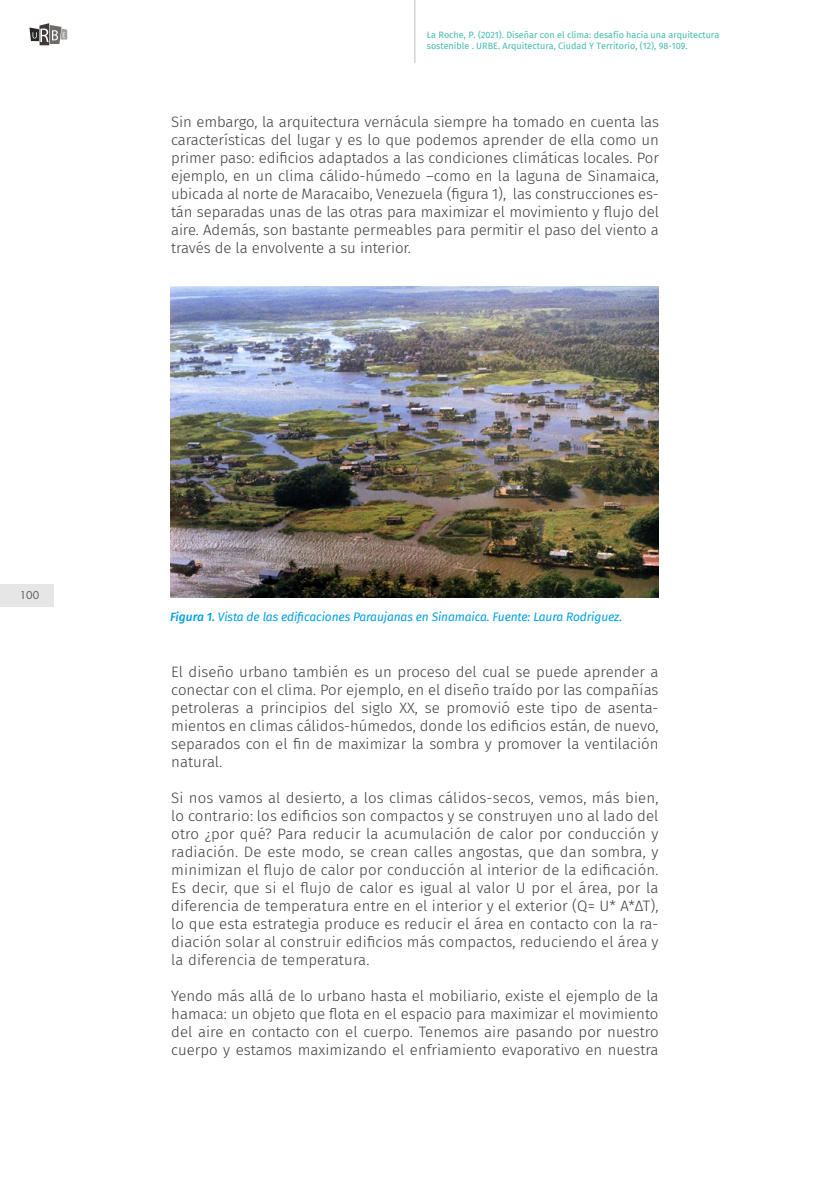
<style>
.page{position:relative;width:830px;height:1191px;background:#fff}
.page>*{position:absolute;margin:0;border:0;box-sizing:border-box;transform-origin:0 0}
.t1{font:300 15px/18px "Fira Sans";color:#3c3c3b;text-align:justify}
.t2{font:italic 12px "Fira Sans";letter-spacing:-.01em;color:#009fe3}
.t3{font:10.5px "Futura Std";color:#575756}
.t4{font:9px/10.8px "Fira Sans";color:#45baad}
.s1{font-style:inherit}
.s2{font-weight:500}
</style>
<div class="page">
<div style="left:0;top:584px;width:53px;height:22px;background:#e6e6e6"></div>
<img style="left:170px;top:286px;width:488px;height:312px">
<svg style="left:29px;top:23px;width:38px;height:22px"></svg>
<hr style="left:414px;top:0;width:1px;height:63px;background:#bcbdc0">
<p class="t4" style="left:426px;top:29px;width:294px">La Roche, P. (2021). Diseñar con el clima: desafío hacia una arquitectura sostenible . URBE. Arquitectura, Ciudad Y Territorio, (12), 98-109.<span class="s1">.</span></p>
<p class="t1" style="left:171px;top:112px;width:489px">Sin embargo, la arquitectura vernácula siempre ha tomado en cuenta las características del lugar y es lo que podemos aprender de ella como un primer paso: edificios adaptados a las condiciones climáticas locales. Por ejemplo, en un clima cálido-húmedo –como en la laguna de Sinamaica, ubicada al norte de Maracaibo, Venezuela (figura 1), las construcciones es&shy;tán separadas unas de las otras para maximizar el movimiento y flujo del aire. Además, son bastante permeables para permitir el paso del viento a través de la envolvente a su interior.</p>
<p class="t3" style="left:20px;top:588px;width:21px">100</p>
<p class="t2" style="left:170px;top:608px;width:453px"><span class="s2">Figura 1.</span> Vista de las edificaciones Paraujanas en Sinamaica. Fuente: Laura Rodriguez.</p>
<p class="t1" style="left:171px;top:662px;width:488px">El diseño urbano también es un proceso del cual se puede aprender a conectar con el clima. Por ejemplo, en el diseño traído por las compañías petroleras a principios del siglo XX, se promovió este tipo de asenta&shy;mientos en climas cálidos-húmedos, donde los edificios están, de nuevo, separados con el fin de maximizar la sombra y promover la ventilación natural.</p>
<p class="t1" style="left:171px;top:788px;width:488px">Si nos vamos al desierto, a los climas cálidos-secos, vemos, más bien, lo contrario: los edificios son compactos y se construyen uno al lado del otro ¿por qué? Para reducir la acumulación de calor por conducción y radiación. De este modo, se crean calles angostas, que dan sombra, y minimizan el flujo de calor por conducción al interior de la edificación.<br>Es decir, que si el flujo de calor es igual al valor U por el área, por la diferencia de temperatura entre en el interior y el exterior (Q= U* A*∆T), lo que esta estrategia produce es reducir el área en contacto con la ra&shy;diación solar al construir edificios más compactos, reduciendo el área y la diferencia de temperatura.</p>
<p class="t1" style="left:171px;top:986px;width:488px">Yendo más allá de lo urbano hasta el mobiliario, existe el ejemplo de la hamaca: un objeto que flota en el espacio para maximizar el movimiento del aire en contacto con el cuerpo. Tenemos aire pasando por nuestro cuerpo y estamos maximizando el enfriamiento evaporativo en nuestra</p>
</div>
